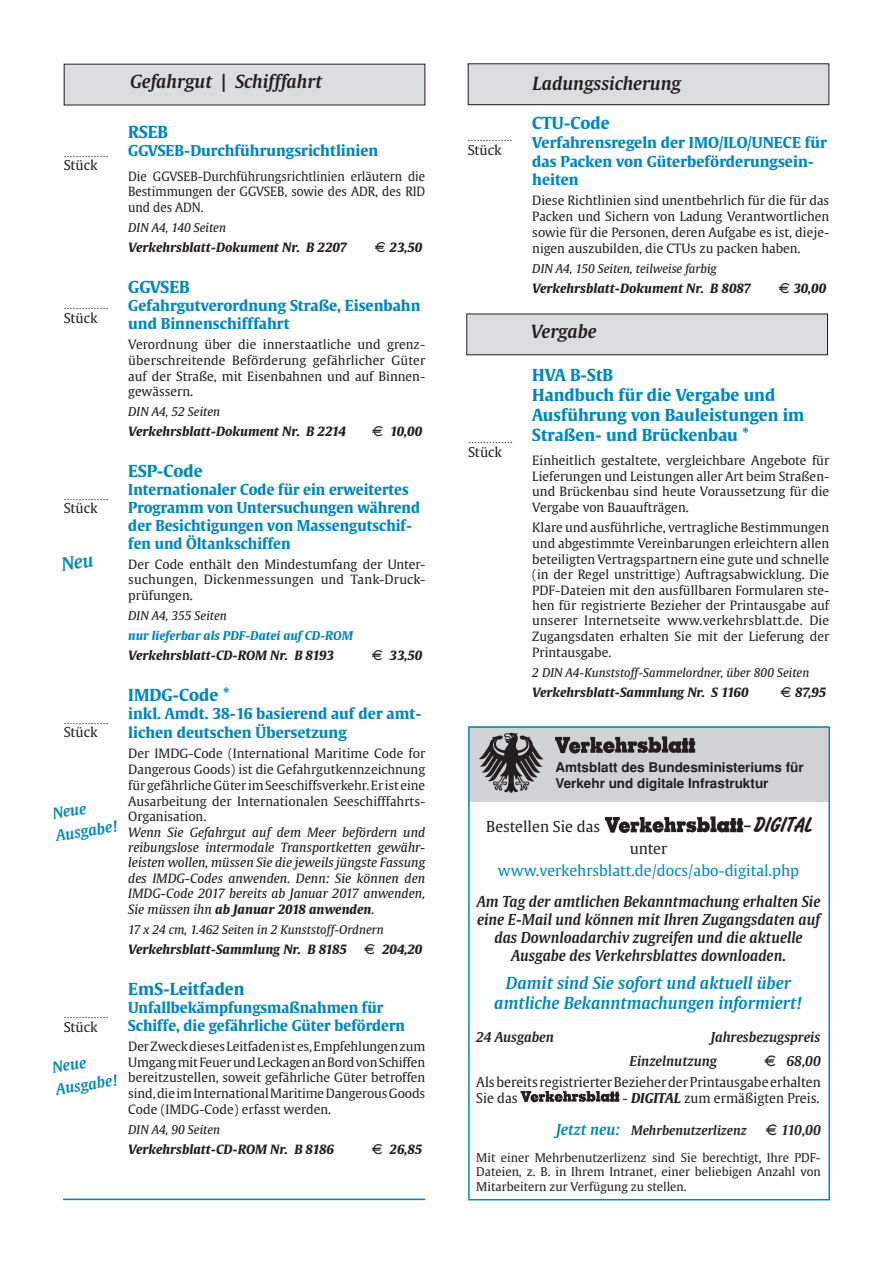
<style>
.page{position:relative;width:893px;height:1263px;background:#fff}
.page>*{position:absolute;margin:0;border:0;box-sizing:border-box;transform-origin:0 0}
.t1{font:21px "Slager";color:#231f20}
.t2{font:italic 600 18px "Thieme Gulliver";color:#231f20}
.t3{font:700 16.5px/19.8px "Thieme Gulliver";color:#0086be}
.t4{font:italic 600 16.5px/19.8px "Thieme Gulliver";color:#0086be;text-align:center}
.t5{font:700 15px/18px "Thieme Gulliver";color:#0086be}
.t6{font:italic 600 15px/18px "Thieme Gulliver";color:#231f20;text-align:center;scale:.96 1}
.t7{font:15px "Thieme Gulliver";color:#0086be}
.t8{font:italic 600 15px/22.4px "Thieme Gulliver";color:#0086be}
.t9{font:15px "Thieme Gulliver";color:#231f20}
.t10{font:13.5px/20.4px "Thieme Gulliver";color:#231f20;text-align:right}
.t11{font:700 13.5px/16.2px "Helvetica";color:#231f20}
.t12{font:italic 600 13.5px/24.3px "Thieme Gulliver";color:#231f20}
.t13{font:12.75px/15.8px "Thieme Gulliver";color:#231f20;text-align:justify}
.t14{font:italic 700 12.75px "Thieme Gulliver";color:#231f20}
.t15{font:italic 12.75px/15.5px "Thieme Gulliver";color:#231f20;text-align:justify}
.t16{font:12.75px/15.8px "Thieme Gulliver";color:#231f20;text-align:justify;scale:.95 1}
.t17{font:italic 600 12.75px "Thieme Gulliver";color:#231f20}
.t18{font:italic 12px "Thieme Gulliver";color:#231f20}
.t19{font:12px/14.1px "Thieme Gulliver";color:#231f20;text-align:justify}
.t20{font:italic 700 12px "Thieme Gulliver";color:#0086be}
.t21{font:9px "Thieme Gulliver";color:#231f20}
.s1{font-family:"Euro font";font-weight:400;font-style:normal}
.s2{font-weight:700}
.s3{font-family:"Thieme Gulliver"}
.s4{font-family:"Eurofont"}
.s5{font-weight:600;font-style:italic}
.s6{font-weight:700;font-style:italic}
.s7{font-family:"Eurofont";font-weight:400;font-style:normal}
</style>
<div class="page">
<div style="left:64px;top:64px;width:361px;height:41px;background:#dcdddf"></div>
<div style="left:468px;top:64px;width:361px;height:41px;background:#dcdddf"></div>
<div style="left:468px;top:63px;width:361px;height:42px;border:1px solid #231f20"></div>
<div style="left:468px;top:727px;width:360px;height:75px;background:#d1d2d4"></div>
<img style="left:605px;top:816px;width:138px;height:17px">
<img style="left:521px;top:1091px;width:98px;height:12px">
<img style="left:479px;top:732px;width:77px;height:61px">
<div style="left:467px;top:314px;width:360px;height:41px;background:#dcdddf"></div>
<img style="left:555px;top:737px;width:140px;height:18px">
<hr style="left:63px;top:1199px;width:362px;height:1px;background:#0086be">
<div style="left:468px;top:726px;width:362px;height:474px;border:2px solid #0086be"></div>
<p class="t21" style="left:64px;top:150px;width:46px">……………</p>
<p class="t10" style="left:64px;top:156px;width:35px">Stück</p>
<p class="t21" style="left:64px;top:302px;width:46px">……………</p>
<p class="t10" style="left:64px;top:309px;width:35px">Stück</p>
<p class="t21" style="left:64px;top:493px;width:46px">……………</p>
<p class="t10" style="left:64px;top:500px;width:35px">Stück</p>
<p class="t21" style="left:64px;top:717px;width:46px">……………</p>
<p class="t10" style="left:64px;top:724px;width:35px">Stück</p>
<p class="t8" style="left:51px;top:804px;width:64px;rotate:-9deg">Neue<br>Ausgabe!</p>
<p class="t21" style="left:64px;top:1011px;width:46px">……………</p>
<p class="t10" style="left:64px;top:1018px;width:35px">Stück</p>
<p class="t8" style="left:51px;top:1057px;width:64px;rotate:-9deg">Neue<br>Ausgabe!</p>
<h2 class="t2" style="left:130px;top:74px;width:194px">Gefahrgut | Schifffahrt</h2>
<p class="t3" style="left:128px;top:123px;width:41px">RSEB</p>
<p class="t5" style="left:128px;top:143px;width:252px">GGVSEB-Durchführungsrichtlinien</p>
<p class="t16" style="left:128px;top:169px;width:314px">Die GGVSEB-Durchführungsrichtlinien erläutern die Bestimmungen der GGVSEB, sowie des ADR, des RID und des ADN.</p>
<p class="t18" style="left:128px;top:223px;width:99px">DIN A4, 140 Seiten</p>
<p class="t14" style="left:128px;top:242px;width:220px">Verkehrsblatt-Dokument Nr. B 2207</p>
<p class="t14" style="left:375px;top:242px;width:49px"><span class="s1">E</span> 23,50</p>
<p class="t3" style="left:128px;top:278px;width:63px">GGVSEB</p>
<p class="t5" style="left:128px;top:298px;width:294px">Gefahrgutverordnung Straße, Eisenbahn und Binnenschifffahrt</p>
<p class="t13" style="left:128px;top:338px;width:298px">Verordnung über die innerstaatliche und grenz - überschreitende Beförderung gefährlicher Güter auf der Straße, mit Eisenbahnen und auf Binnen&shy;gewässern.</p>
<p class="t18" style="left:128px;top:407px;width:93px">DIN A4, 52 Seiten</p>
<p class="t14" style="left:128px;top:426px;width:219px">Verkehrsblatt-Dokument Nr. B 2214</p>
<p class="t14" style="left:372px;top:426px;width:52px"><span class="s1">E</span> 10,00</p>
<p class="t3" style="left:128px;top:463px;width:76px">ESP-Code</p>
<p class="t5" style="left:128px;top:482px;width:293px">Internationaler Code für ein erweitertes Programm von Untersuchungen während der Besichtigungen von Massengutschif&shy;fen und Öltankschiffen</p>
<p class="t13" style="left:128px;top:558px;width:298px;line-height:15.3px">Der Code enthält den Mindestumfang der Unter&shy;suchungen, Dickenmessungen und Tank-Druck&shy;prüfungen.</p>
<p class="t18" style="left:128px;top:610px;width:100px">DIN A4, 355 Seiten</p>
<p class="t20" style="left:128px;top:630px;width:226px">nur lieferbar als PDF-Datei auf CD-ROM</p>
<p class="t14" style="left:128px;top:650px;width:207px">Verkehrsblatt-CD-ROM Nr. B 8193</p>
<p class="t14" style="left:372px;top:650px;width:52px"><span class="s1">E</span> 33,50</p>
<p class="t3" style="left:128px;top:686px;width:103px">IMDG-Code *</p>
<p class="t5" style="left:128px;top:704px;width:295px;line-height:19.8px">inkl. Amdt. 38-16 basierend auf der amt&shy;lichen deutschen Übersetzung</p>
<p class="t13" style="left:128px;top:747px;width:298px">Der IMDG-Code (International Maritime Code for Dangerous Goods) ist die Gefahrgutkennzeichnung für gefährliche Güter im Seeschiffsverkehr. Er ist eine Ausarbeitung der Internationalen Seeschifffahrts-Organisation.</p>
<p class="t15" style="left:128px;top:826px;width:298px">Wenn Sie Gefahrgut auf dem Meer befördern und reibungslose intermodale Transportketten gewähr&shy;leisten wollen, müssen Sie die jeweils jüngste Fassung des IMDG-Codes anwenden. Denn: Sie können den IMDG-Code 2017 bereits ab Januar 2017 anwenden, Sie müssen ihn <span class="s2">ab Januar 2018 anwenden</span>.</p>
<p class="t18" style="left:128px;top:924px;width:257px">17 x 24 cm, 1.462 Seiten in 2 Kunststoff-Ordnern</p>
<p class="t14" style="left:128px;top:944px;width:220px">Verkehrsblatt-Sammlung Nr. B 8185</p>
<p class="t14" style="left:364px;top:944px;width:60px"><span class="s1">E</span> 204,20</p>
<p class="t3" style="left:128px;top:980px;width:118px">EmS-Leitfaden</p>
<p class="t5" style="left:128px;top:999px;width:278px">Unfallbekämpfungsmaßnahmen für<br>Schiffe, die gefährliche Güter befördern</p>
<p class="t13" style="left:128px;top:1039px;width:298px">Der Zweck dieses Leitfaden ist es, Empfehlungen zum Umgang mit Feuer und Leckagen an Bord von Schiffen bereitzustellen, soweit gefährliche Güter betroffen sind, die im International Maritime Dangerous Goods Code (IMDG-Code) erfasst werden.</p>
<p class="t18" style="left:128px;top:1124px;width:93px">DIN A4, 90 Seiten</p>
<p class="t14" style="left:128px;top:1144px;width:207px">Verkehrsblatt-CD-ROM Nr. B 8186</p>
<p class="t14" style="left:372px;top:1144px;width:52px"><span class="s1">E</span> 26,85</p>
<p class="t21" style="left:468px;top:134px;width:46px">……………</p>
<p class="t10" style="left:468px;top:141px;width:35px">Stück</p>
<p class="t21" style="left:468px;top:436px;width:46px">……………</p>
<p class="t10" style="left:468px;top:443px;width:35px">Stück</p>
<h2 class="t2" style="left:533px;top:76px;width:150px">Ladungssicherung</h2>
<p class="t3" style="left:532px;top:114px;width:79px">CTU-Code</p>
<p class="t5" style="left:532px;top:134px;width:296px;line-height:18.8px">Verfahrensregeln der IMO/ILO/UNECE für das Packen von Güterbeförderungsein&shy;heiten</p>
<p class="t13" style="left:532px;top:194px;width:298px">Diese Richtlinien sind unentbehrlich für die für das Packen und Sichern von Ladung Verantwortlichen sowie für die Personen, deren Aufgabe es ist, dieje&shy;nigen auszubilden, die CTUs zu packen haben.</p>
<p class="t18" style="left:532px;top:263px;width:186px">DIN A4, 150 Seiten, teilweise farbig</p>
<p class="t14" style="left:532px;top:283px;width:220px">Verkehrsblatt-Dokument Nr. B 8087</p>
<p class="t14" style="left:779px;top:283px;width:49px"><span class="s1">E</span> 30,00</p>
<h2 class="t2" style="left:531px;top:324px;width:67px">Vergabe</h2>
<p class="t3" style="left:532px;top:366px;width:273px">HVA B-StB<br>Handbuch für die Vergabe und<br>Ausführung von Bauleistungen im<br>Straßen- und Brückenbau *</p>
<p class="t13" style="left:532px;top:454px;width:298px">Einheitlich gestaltete, vergleichbare Angebote für Lieferungen und Leistungen aller Art beim Straßen&shy;und Brückenbau sind heute Voraussetzung für die Vergabe von Bauaufträgen.</p>
<p class="t13" style="left:532px;top:521px;width:298px">Klare und ausführliche, vertragliche Bestimmungen und abgestimmte Vereinbarungen erleichtern allen beteiligten Vertragspartnern eine gute und schnelle (in der Regel unstrittige) Auftragsabwicklung. Die PDF-Dateien mit den ausfüllbaren Formularen ste&shy;hen für registrierte Bezieher der Printausgabe auf unserer Internetseite www.verkehrsblatt.de. Die Zugangsdaten erhalten Sie mit der Lieferung der Printausgabe.</p>
<p class="t18" style="left:532px;top:667px;width:278px">2 DIN A4-Kunststoff-Sammelordner, über 800 Seiten</p>
<p class="t14" style="left:532px;top:687px;width:218px">Verkehrsblatt-Sammlung Nr. S 1160</p>
<p class="t14" style="left:780px;top:687px;width:47px"><span class="s1">E</span> 87,95</p>
<p class="t11" style="left:555px;top:760px;width:250px">Amtsblatt des Bundesministeriums für<br>Verkehr und digitale Infrastruktur</p>
<p class="t9" style="left:486px;top:820px;width:115px">Bestellen Sie das</p>
<h1 class="t1" style="left:743px;top:816px;width:69px"><span class="s3">-</span>DIGITAL</h1>
<p class="t9" style="left:630px;top:842px;width:39px">unter</p>
<p class="t7" style="left:498px;top:865px;width:303px">www.verkehrsblatt.de/docs/abo-digital.php</p>
<p class="t6" style="left:477px;top:893px;width:359px">Am Tag der amtlichen Bekanntmachung erhalten Sie eine E-Mail und können mit Ihren Zugangsdaten auf das Downloadarchiv zugreifen und die aktuelle Ausgabe des Verkehrsblattes downloaden.</p>
<p class="t4" style="left:494px;top:974px;width:310px">Damit sind Sie sofort und aktuell über amtliche Bekanntmachungen informiert!</p>
<p class="t12" style="left:476px;top:1026px;width:79px">24 Ausgaben</p>
<p class="t12" style="left:629px;top:1026px;width:192px;text-indent:81px">Jahresbezugspreis<br>Einzelnutzung</p>
<p class="t10" style="left:476px;top:1052px;width:346px"><span class="s4">E</span> <span class="s5">68,00<br></span>Als bereits registrierter Bezieher der Printausgabe erhalten</p>
<p class="t10" style="left:476px;top:1089px;width:43px">Sie das</p>
<p class="t10" style="left:622px;top:1089px;width:199px">- <span class="s6">DIGITAL</span> zum ermäßigten Preis.</p>
<p class="t17" style="left:631px;top:1126px;width:117px">Mehrbenutzerlizenz</p>
<p class="t12" style="left:766px;top:1119px;width:57px"><span class="s7">E</span> 110,00</p>
<p class="t19" style="left:476px;top:1152px;width:346px">Mit einer Mehrbenutzerlizenz sind Sie berechtigt, Ihre PDF-Dateien, z. B. in Ihrem Intranet, einer beliebigen Anzahl von Mitarbeitern zur Verfügung zu stellen.</p>
<p class="t8" style="left:556px;top:1119px;width:66px">Jetzt neu:</p>
</div>
